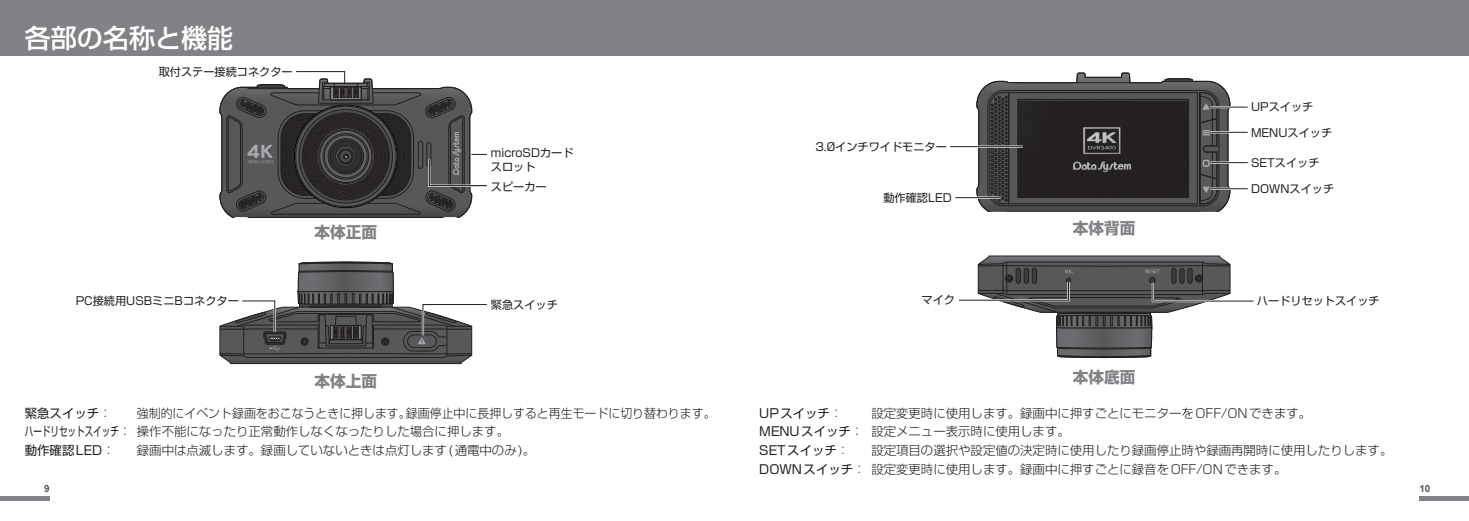
<style>
.page{position:relative;width:1469px;height:521px;background:#fff}
.page>*{position:absolute;margin:0;border:0;box-sizing:border-box;transform-origin:0 0}
.t1{font:500 26.07px "Shin Go Pro";color:#fff}
.t2{font:700 15.58px "Shin Go Pro";color:#808285}
.t3{font:300 12.42px/18.6px "Shin Go Pro";color:#231f20}
.t4{font:300 12.42px/18.6px "Shin Go Pro";color:#231f20;scale:.96 1}
.t5{font:12.42px "Shin Go Pro";color:#231f20}
.t6{font:11.2px/13.5px "Shin Go Pro";color:#231f20}
.t7{font:700 9.97px "Arial";color:#57585a}
.s1{font-weight:300}
.s2{font-weight:400}
</style>
<div class="page">
<div style="left:0;top:0;width:734px;height:56px;background:#808285"></div>
<div style="left:734px;top:0;width:734px;height:56px;background:#808285"></div>
<div style="left:0;top:496px;width:50px;height:5px;background:#808285"></div>
<div style="left:1419px;top:496px;width:49px;height:5px;background:#808285"></div>
<svg style="left:219px;top:94px;width:245px;height:123px"></svg>
<svg style="left:219px;top:262px;width:268px;height:102px"></svg>
<svg style="left:976px;top:78px;width:254px;height:134px;background:#676769"></svg>
<svg style="left:1076px;top:72px;width:54px;height:11px"></svg>
<hr style="left:1085px;top:77px;width:36px;height:1px;background:#231f20">
<svg style="left:1165px;top:80px;width:27px;height:2px"></svg>
<div style="left:987px;top:90px;width:232px;height:116px;border:1px solid #231f20;border-radius:16px"></div>
<div style="left:1008px;top:92px;width:189px;height:112px;border:1px solid #231f20"></div>
<div style="left:1017px;top:99px;width:171px;height:99px;border:1px solid #231f20"></div>
<svg style="left:989px;top:92px;width:20px;height:112px;background:#3a383a"></svg>
<svg style="left:1199px;top:92px;width:18px;height:112px;background:#4d4d4f"></svg>
<div style="left:1018px;top:101px;width:170px;height:95px;background:#252122"></div>
<div style="left:75px;top:295px;width:165px;height:12px;background:#fff"></div>
<hr style="left:1210px;top:131px;width:37px;height:2px;background:#fff">
<hr style="left:1210px;top:106px;width:37px;height:2px;background:#fff">
<hr style="left:1210px;top:161px;width:37px;height:3px;background:#fff">
<hr style="left:1210px;top:188px;width:37px;height:2px;background:#fff">
<hr style="left:1210px;top:132px;width:37px;height:1px;background:#231f20">
<hr style="left:1210px;top:107px;width:37px;height:1px;background:#231f20">
<hr style="left:1210px;top:162px;width:37px;height:1px;background:#231f20">
<hr style="left:1210px;top:188px;width:37px;height:1px;background:#231f20">
<hr style="left:955px;top:196px;width:45px;height:3px;background:#fff">
<hr style="left:950px;top:146px;width:72px;height:2px;background:#fff">
<hr style="left:955px;top:197px;width:45px;height:1px;background:#231f20">
<hr style="left:950px;top:146px;width:72px;height:1px;background:#231f20">
<svg style="left:226px;top:71px;width:261px;height:144px;background:#5e5d5f"></svg>
<svg style="left:959px;top:256px;width:295px;height:102px"></svg>
<h1 class="t1" style="left:25px;top:16px;width:210px">各部の名称と機能</h1>
<p class="t6" style="left:159px;top:63px;width:135px">取付ステー接続コネクター</p>
<p class="t2" style="left:314px;top:220px;width:64px">本体正面</p>
<p class="t6" style="left:491px;top:145px;width:84px">microSDカードスロット</p>
<p class="t6" style="left:491px;top:179px;width:57px">スピーカー</p>
<p class="t6" style="left:815px;top:139px;width:133px">3.0インチワイドモニター</p>
<p class="t6" style="left:883px;top:189px;width:70px">動作確認LED</p>
<p class="t2" style="left:1072px;top:216px;width:64px">本体背面</p>
<p class="t6" style="left:1251px;top:99px;width:64px">UPスイッチ</p>
<p class="t6" style="left:1251px;top:124px;width:83px">MENUスイッチ</p>
<p class="t6" style="left:1251px;top:155px;width:70px">SETスイッチ</p>
<p class="t6" style="left:1251px;top:181px;width:85px">DOWNスイッチ</p>
<p class="t6" style="left:76px;top:293px;width:165px">PC接続用USBミニBコネクター</p>
<p class="t6" style="left:921px;top:292px;width:35px">マイク</p>
<p class="t6" style="left:1256px;top:293px;width:124px">ハードリセットスイッチ</p>
<p class="t6" style="left:491px;top:296px;width:68px">緊急スイッチ</p>
<p class="t2" style="left:314px;top:369px;width:64px">本体上面</p>
<p class="t2" style="left:1072px;top:365px;width:64px">本体底面</p>
<p class="t5" style="left:25px;top:403px;width:88px">緊急スイッチ<span class="s1">：</span></p>
<p class="t4" style="left:25px;top:402px;width:721px;text-indent:112px">強制的にイベント録画をおこなうときに押します。録画停止中に長押しすると再生モードに切り替わります。<span class="s2">ハードリセットスイッチ</span>：操作不能になったり正常動作しなくなったりした場合に押します。<br><span class="s2">動作確認LED</span>：</p>
<p class="t3" style="left:137px;top:439px;width:400px">録画中は点滅します。録画していないときは点灯します(通電中のみ)。</p>
<p class="t3" style="left:759px;top:402px;width:553px;text-indent:112px">設定変更時に使用します。録画中に押すごとにモニターをOFF/ONできます。<br><span class="s2">MENUスイッチ</span>： 設定メニュー表示時に使用します。<br><span class="s2">SETスイッチ</span>：</p>
<p class="t5" style="left:759px;top:403px;width:85px">UPスイッチ<span class="s1">：</span></p>
<p class="t3" style="left:759px;top:439px;width:634px;text-indent:112px">設定項目の選択や設定値の決定時に使用したり録画停止時や録画再開時に使用したりします。<br><span class="s2">DOWNスイッチ</span>：設定変更時に使用します。録画中に押すごとに録音をOFF/ONできます。</p>
<p class="t7" style="left:44px;top:482px;width:7px">9</p>
<p class="t7" style="left:1419px;top:482px;width:13px">10</p>
</div>
